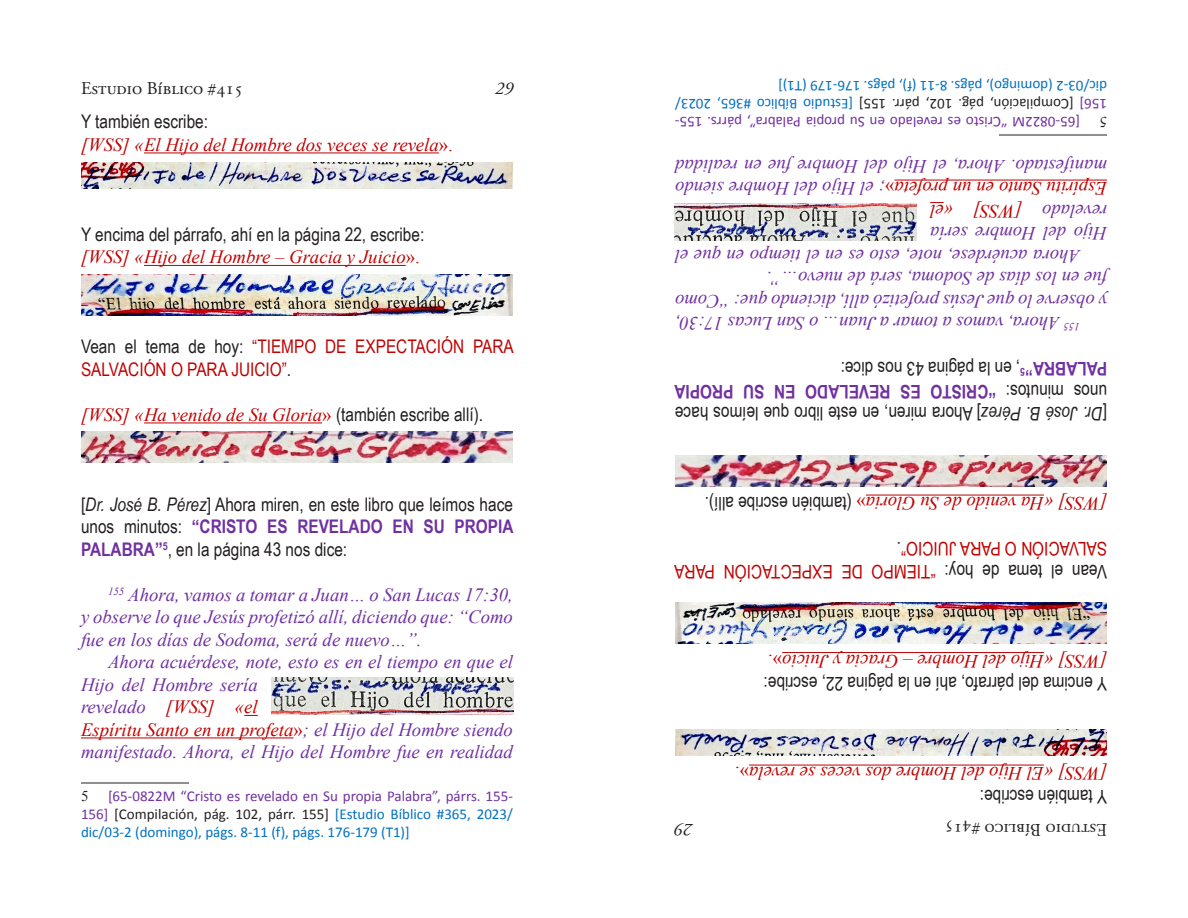
<style>
.page{position:relative;width:1188px;height:918px;background:#fff}
.page>*{position:absolute;margin:0;border:0;box-sizing:border-box;transform-origin:0 0}
.t1{font:italic 18.75px/22.5px "Times New Roman";color:#7030a0}
.t2{font:18.75px/22.5px "Arial Narrow";color:#231f20;text-align:justify}
.t3{font:italic 18.75px "Times New Roman";color:#c00000}
.t4{font:18.75px/22.5px "Arial Narrow";color:#c00000}
.t5{font:18px "Adobe Garamond Pro";color:#231f20}
.t6{font:italic 18px "Adobe Garamond Pro";color:#231f20}
.t7{font:15px/18px "Calibri";color:#0070c0;text-align:justify}
.t8{font:15px "Calibri";color:#7030a0}
.t9{font:15px "Times New Roman";color:#231f20}
.s1{font-style:normal}
.s2{color:#231f20}
.s3{font-family:"Arial Narrow";font-style:normal;color:#231f20}
.s4{font-style:italic}
.s5{font-weight:700;color:#7030a0}
.s6{color:#c00000}
.s7{font-style:normal;color:#c00000}
.s8{color:#7030a0}
</style>
<div class="page">
<hr style="left:144px;top:153px;width:295px;height:1px;background:#c00000">
<hr style="left:144px;top:265px;width:262px;height:1px;background:#c00000">
<hr style="left:144px;top:423px;width:178px;height:1px;background:#c00000">
<svg style="left:244px;top:715px;width:14px;height:1px"></svg>
<hr style="left:81px;top:738px;width:213px;height:1px;background:#c00000">
<hr style="left:81px;top:783px;width:108px;height:1px;background:#231f20">
<img style="left:81px;top:162px;width:432px;height:27px">
<img style="left:81px;top:275px;width:432px;height:41px">
<img style="left:81px;top:431px;width:432px;height:32px">
<img style="left:271px;top:678px;width:242px;height:36px">
<hr style="left:749px;top:765px;width:295px;height:1px;background:#c00000">
<hr style="left:782px;top:652px;width:262px;height:1px;background:#c00000">
<hr style="left:866px;top:495px;width:178px;height:1px;background:#c00000">
<svg style="left:930px;top:202px;width:14px;height:1px"></svg>
<hr style="left:894px;top:180px;width:213px;height:1px;background:#c00000">
<hr style="left:999px;top:135px;width:108px;height:1px;background:#231f20">
<img style="left:675px;top:729px;width:432px;height:27px">
<img style="left:675px;top:602px;width:432px;height:41px">
<img style="left:675px;top:455px;width:432px;height:32px">
<img style="left:675px;top:204px;width:242px;height:36px">
<p class="t5" style="left:81px;top:78px;width:164px">Estudio Bíblico #415</p>
<p class="t6" style="left:495px;top:78px;width:19px">29</p>
<p class="t2" style="left:81px;top:110px;width:129px">Y también escribe:</p>
<p class="t3" style="left:81px;top:132px;width:373px">[WSS] «El Hijo del Hombre dos veces se revela<span class="s1">».</span></p>
<p class="t2" style="left:81px;top:222px;width:345px">Y encima del párrafo, ahí en la página 22, escribe:</p>
<p class="t3" style="left:81px;top:244px;width:340px">[WSS] «Hijo del Hombre – Gracia y Juicio<span class="s1">».</span></p>
<p class="t4" style="left:81px;top:335px;width:434px"><span class="s2">Vean el tema de hoy:</span> “TIEMPO DE EXPECTACIÓN PARA<br>SALVACIÓN O PARA JUICIO”<span class="s2">.</span></p>
<p class="t3" style="left:81px;top:402px;width:404px">[WSS] «Ha venido de Su Gloria<span class="s1">»</span> <span class="s3">(también escribe allí).</span></p>
<p class="t2" style="left:81px;top:492px;width:434px">[<span class="s4">Dr. José B. Pérez</span>] Ahora miren, en este libro que leímos hace unos minutos: <span class="s5">“CRISTO ES REVELADO EN SU PROPIA PALABRA”</span><sup>5</sup>, en la página 43 nos dice:</p>
<p class="t1" style="left:81px;top:583px;width:433px;text-align:justify;text-indent:27px"><sup>155</sup> Ahora, vamos a tomar a Juan… o San Lucas 17:30, y observe lo que Jesús profetizó allí, diciendo que: “Como fue en los días de Sodoma, será de nuevo…”.</p>
<p class="t1" style="left:81px;top:650px;width:434px;text-indent:27px">Ahora acuérdese, note, esto es en el tiempo en que el Hijo del Hombre sería<br>revelado <span class="s6">[WSS] «el<br>Espíritu Santo en un profeta</span><span class="s7">»</span>; el Hijo del Hombre siendo manifestado. Ahora, el Hijo del Hombre fue en realidad</p>
<p class="t9" style="left:81px;top:786px;width:9px">5</p>
<p class="t7" style="left:81px;top:787px;width:434px;text-indent:27px"><span class="s8">[65-0822M “Cristo es revelado en Su propia Palabra”, párrs. 155- 156]</span> <span class="s2">[Compilación, pág. 102, párr. 155]</span> [Estudio Bíblico #365, 2023/ dic/03-2 (domingo), págs. 8-11 (f), págs. 176-179 (T1)]</p>
<p class="t7" style="left:1107px;top:113px;width:433px;rotate:-180deg"><span class="s8">156]</span> <span class="s2">[Compilación, pág. 102, párr. 155]</span> [Estudio Bíblico #365, 2023/ dic/03-2 (domingo), págs. 8-11 (f), págs. 176-179 (T1)]</p>
<p class="t8" style="left:1080px;top:132px;width:407px;rotate:-180deg">[65-0822M “Cristo es revelado en Su propia Palabra”, párrs. 155-</p>
<p class="t9" style="left:1107px;top:132px;width:9px;rotate:-180deg">5</p>
<p class="t1" style="left:1107px;top:223px;width:434px;rotate:-180deg">revelado<br><span class="s6">Espíritu Santo en un profeta</span><span class="s7">»</span>; el Hijo del Hombre siendo manifestado. Ahora, el Hijo del Hombre fue en realidad</p>
<p class="t3" style="left:1022px;top:224px;width:93px;rotate:-180deg">[WSS] «el</p>
<p class="t1" style="left:1107px;top:268px;width:434px;text-indent:27px;rotate:-180deg">Ahora acuérdese, note, esto es en el tiempo en que el<br>Hijo del Hombre sería</p>
<p class="t1" style="left:1107px;top:335px;width:433px;text-align:justify;text-indent:27px;rotate:-180deg"><sup>155</sup> Ahora, vamos a tomar a Juan… o San Lucas 17:30, y observe lo que Jesús profetizó allí, diciendo que: “Como fue en los días de Sodoma, será de nuevo…”.</p>
<p class="t2" style="left:1107px;top:403px;width:268px;rotate:-180deg">unos minutos:<br><span class="s5">PALABRA”</span><sup>5</sup>, en la página 43 nos dice:</p>
<p class="t2" style="left:1107px;top:426px;width:434px;text-align:right;rotate:-180deg">[<span class="s4">Dr. José B. Pérez</span>] Ahora miren, en este libro que leímos hace <span class="s5">“CRISTO ES REVELADO EN SU PROPIA</span></p>
<p class="t3" style="left:1107px;top:516px;width:404px;rotate:-180deg">[WSS] «Ha venido de Su Gloria<span class="s1">»</span> <span class="s3">(también escribe allí).</span></p>
<p class="t4" style="left:1107px;top:583px;width:212px;rotate:-180deg"><span class="s2">Vean el tema de hoy:<br></span>SALVACIÓN O PARA JUICIO”<span class="s2">.</span></p>
<p class="t4" style="left:936px;top:583px;width:263px;rotate:-180deg">“TIEMPO DE EXPECTACIÓN PARA</p>
<p class="t3" style="left:1107px;top:674px;width:340px;rotate:-180deg">[WSS] «Hijo del Hombre – Gracia y Juicio<span class="s1">».</span></p>
<p class="t2" style="left:1107px;top:696px;width:345px;rotate:-180deg">Y encima del párrafo, ahí en la página 22, escribe:</p>
<p class="t3" style="left:1107px;top:786px;width:373px;rotate:-180deg">[WSS] «El Hijo del Hombre dos veces se revela<span class="s1">».</span></p>
<p class="t2" style="left:1107px;top:808px;width:129px;rotate:-180deg">Y también escribe:</p>
<p class="t6" style="left:693px;top:840px;width:19px;rotate:-180deg">29</p>
<p class="t5" style="left:1107px;top:840px;width:164px;rotate:-180deg">Estudio Bíblico #415</p>
</div>
